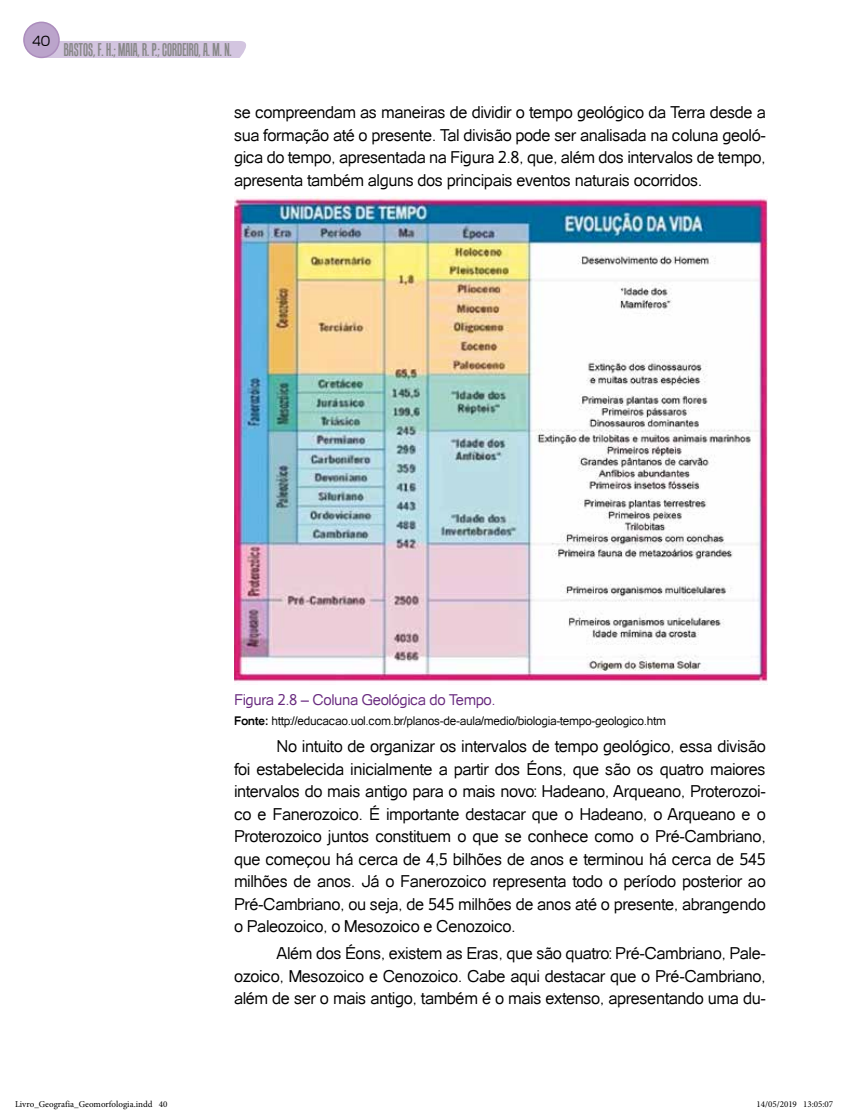
<style>
.page{position:relative;width:851px;height:1112px;background:#fff}
.page>*{position:absolute;margin:0;border:0;box-sizing:border-box;transform-origin:0 0}
.t1{font:18px "Tandelle";color:#878787}
.t2{font:16.5px/22.5px "Catriel";letter-spacing:-.03em;color:#000;text-align:justify}
.t3{font:300 16.5px "Teen";color:#000}
.t4{font:15px "Catriel";letter-spacing:-.03em;color:#68297e}
.t5{font:12px "Catriel";letter-spacing:-.03em;color:#000}
.t6{font:9px "Minion Pro";color:#000}
.s1{font-weight:700}
</style>
<div class="page">
<div style="left:46px;top:41px;width:200px;height:17px;background:#d3c5e0"></div>
<div style="left:24px;top:22px;width:35px;height:35px;background:#bba4cb;border-radius:50%"></div>
<div style="left:23px;top:22px;width:37px;height:36px;border:2px solid #ac8dbd;border-radius:50%"></div>
<img style="left:234px;top:197px;width:532px;height:485px">
<p class="t3" style="left:32px;top:32px;width:19px">40</p>
<p class="t1" style="left:64px;top:39px;width:169px">BASTOS, F. H.; MAIA, R. P.; CORDEIRO, A. M. N.</p>
<p class="t2" style="left:234px;top:101px;width:533px">se compreendam as maneiras de dividir o tempo geológico da Terra desde a sua formação até o presente. Tal divisão pode ser analisada na coluna geoló&shy;gica do tempo, apresentada na Figura 2.8, que, além dos intervalos de tempo, apresenta também alguns dos principais eventos naturais ocorridos.</p>
<p class="t4" style="left:234px;top:690px;width:263px">Figura 2.8 – Coluna Geológica do Tempo.</p>
<p class="t5" style="left:234px;top:714px;width:433px"><span class="s1">Fonte:</span> http://educacao.uol.com.br/planos-de-aula/medio/biologia-tempo-geologico.htm</p>
<p class="t2" style="left:234px;top:735px;width:533px;text-indent:43px">No intuito de organizar os intervalos de tempo geológico, essa divisão foi estabelecida inicialmente a partir dos Éons, que são os quatro maiores intervalos do mais antigo para o mais novo: Hadeano, Arqueano, Proterozoi&shy;co e Fanerozoico. É importante destacar que o Hadeano, o Arqueano e o Proterozoico juntos constituem o que se conhece como o Pré-Cambriano, que começou há cerca de 4,5 bilhões de anos e terminou há cerca de 545 milhões de anos. Já o Fanerozoico representa todo o período posterior ao Pré-Cambriano, ou seja, de 545 milhões de anos até o presente, abrangendo o Paleozoico, o Mesozoico e Cenozoico.</p>
<p class="t2" style="left:234px;top:941px;width:533px;text-indent:43px">Além dos Éons, existem as Eras, que são quatro: Pré-Cambriano, Pale&shy;ozoico, Mesozoico e Cenozoico. Cabe aqui destacar que o Pré-Cambriano, além de ser o mais antigo, também é o mais extenso, apresentando uma du-</p>
<p class="t6" style="left:15px;top:1098px;width:154px">Livro_Geografia_Geomorfologia.indd 40</p>
<p class="t6" style="left:756px;top:1098px;width:78px">14/05/2019 13:05:07</p>
</div>
